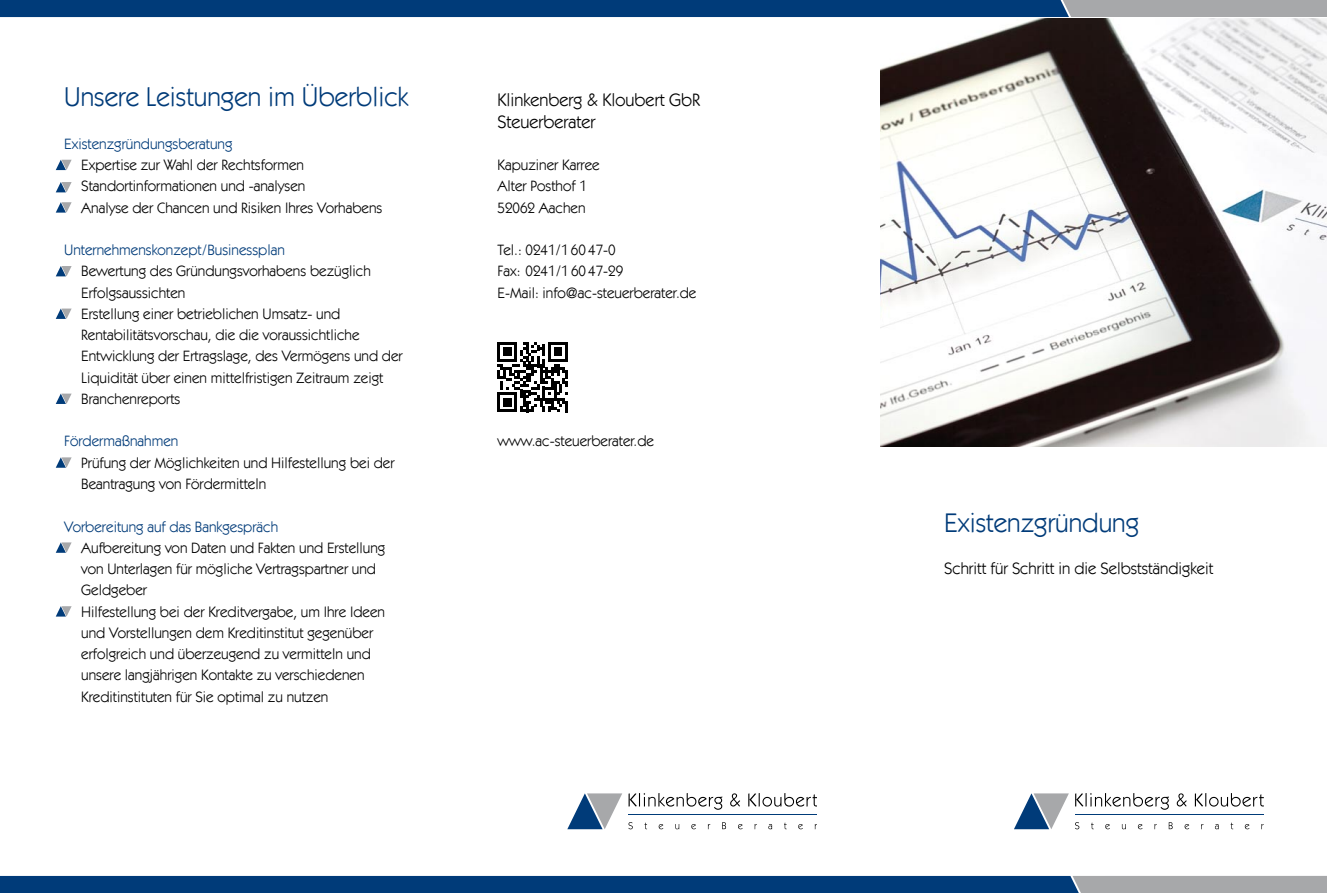
<style>
.page{position:relative;width:1327px;height:893px;background:#fff}
.page>*{position:absolute;margin:0;border:0;box-sizing:border-box;transform-origin:0 0}
.t1{font:27px "Itc Kabel";color:#003b79}
.t2{font:18px/21.3px "Itc Kabel";color:#000}
.t3{font:16.5px "Itc Kabel";color:#000}
.t4{font:15px/21.3px "Itc Kabel";color:#000}
.t5{font:15px "Itc Kabel";color:#003b79}
</style>
<div class="page">
<img style="left:880px;top:18px;width:447px;height:428px">
<svg style="left:56px;top:160px;width:16px;height:10px"></svg>
<svg style="left:56px;top:182px;width:16px;height:10px"></svg>
<svg style="left:56px;top:266px;width:16px;height:10px"></svg>
<svg style="left:60px;top:308px;width:12px;height:1px"></svg>
<svg style="left:56px;top:309px;width:16px;height:10px"></svg>
<svg style="left:60px;top:393px;width:12px;height:1px"></svg>
<svg style="left:56px;top:394px;width:16px;height:10px"></svg>
<svg style="left:56px;top:202px;width:16px;height:11px"></svg>
<svg style="left:56px;top:457px;width:16px;height:11px"></svg>
<svg style="left:56px;top:542px;width:16px;height:11px"></svg>
<svg style="left:56px;top:606px;width:16px;height:11px"></svg>
<hr style="left:1075px;top:814px;width:189px;height:1px;background:#003b79">
<svg style="left:1075px;top:793px;width:94px;height:17px"></svg>
<svg style="left:1176px;top:793px;width:10px;height:13px"></svg>
<svg style="left:1195px;top:793px;width:68px;height:14px"></svg>
<svg style="left:1075px;top:822px;width:4px;height:7px"></svg>
<svg style="left:1091px;top:822px;width:2px;height:7px"></svg>
<svg style="left:1105px;top:824px;width:5px;height:5px"></svg>
<svg style="left:1122px;top:824px;width:4px;height:5px"></svg>
<svg style="left:1138px;top:824px;width:4px;height:5px"></svg>
<svg style="left:1168px;top:822px;width:4px;height:7px"></svg>
<svg style="left:1184px;top:824px;width:5px;height:5px"></svg>
<svg style="left:1215px;top:824px;width:3px;height:5px"></svg>
<svg style="left:1244px;top:824px;width:5px;height:5px"></svg>
<svg style="left:1014px;top:793px;width:55px;height:36px"></svg>
<hr style="left:628px;top:814px;width:189px;height:1px;background:#003b79">
<svg style="left:628px;top:793px;width:94px;height:17px"></svg>
<svg style="left:730px;top:793px;width:10px;height:13px"></svg>
<svg style="left:748px;top:793px;width:69px;height:14px"></svg>
<svg style="left:628px;top:822px;width:5px;height:7px"></svg>
<svg style="left:658px;top:824px;width:5px;height:5px"></svg>
<svg style="left:675px;top:824px;width:4px;height:5px"></svg>
<svg style="left:691px;top:824px;width:5px;height:5px"></svg>
<svg style="left:722px;top:822px;width:4px;height:7px"></svg>
<svg style="left:738px;top:824px;width:4px;height:5px"></svg>
<svg style="left:768px;top:824px;width:4px;height:5px"></svg>
<svg style="left:784px;top:822px;width:2px;height:7px"></svg>
<svg style="left:798px;top:824px;width:5px;height:5px"></svg>
<svg style="left:568px;top:793px;width:54px;height:36px"></svg>
<svg style="left:497px;top:342px;width:71px;height:70px"></svg>
<svg style="left:0;top:876px;width:1327px;height:17px;background:#1f4f82"></svg>
<svg style="left:0;top:0;width:1327px;height:17px;background:#215082"></svg>
<h1 class="t1" style="left:64px;top:81px;width:346px">Unsere Leistungen im Überblick</h1>
<p class="t5" style="left:64px;top:135px;width:170px">Existenzgründungsberatung</p>
<p class="t4" style="left:81px;top:154px;width:303px">Expertise zur Wahl der Rechtsformen<br>Standortinformationen und -analysen<br>Analyse der Chancen und Risiken Ihres Vorhabens</p>
<p class="t5" style="left:64px;top:241px;width:222px">Unternehmenskonzept/Businessplan</p>
<p class="t4" style="left:81px;top:261px;width:323px">Bewertung des Gründungsvorhabens bezüglich Erfolgsaussichten<br>Erstellung einer betrieblichen Umsatz- und Rentabilitätsvorschau, die die voraussichtliche Entwicklung der Ertragslage, des Vermögens und der Liquidität über einen mittelfristigen Zeitraum zeigt Branchenreports</p>
<p class="t5" style="left:64px;top:433px;width:116px">Fördermaßnahmen</p>
<p class="t4" style="left:81px;top:452px;width:315px">Prüfung der Möglichkeiten und Hilfestellung bei der<br>Beantragung von Fördermitteln</p>
<p class="t5" style="left:64px;top:518px;width:216px">Vorbereitung auf das Bankgespräch</p>
<p class="t4" style="left:81px;top:537px;width:306px">Aufbereitung von Daten und Fakten und Erstellung von Unterlagen für mögliche Vertragspartner und Geldgeber<br>Hilfestellung bei der Kreditvergabe, um Ihre Ideen und Vorstellungen dem Kreditinstitut gegenüber erfolgreich und überzeugend zu vermitteln und unsere langjährigen Kontakte zu verschiedenen Kreditinstituten für Sie optimal zu nutzen</p>
<p class="t2" style="left:497px;top:90px;width:204px">Klinkenberg &amp; Kloubert GbR<br>Steuerberater</p>
<p class="t4" style="left:497px;top:154px;width:104px">Kapuziner Karree<br>Alter Posthof 1<br>52062 Aachen</p>
<p class="t4" style="left:497px;top:239px;width:200px">Tel.: 0241/1 60 47-0<br>Fax: 0241/1 60 47-29<br>E-Mail: info@ac-steuerberater.de</p>
<p class="t4" style="left:497px;top:431px;width:158px">www.ac-steuerberater.de</p>
<h1 class="t1" style="left:944px;top:507px;width:196px">Existenzgründung</h1>
<p class="t3" style="left:944px;top:559px;width:271px">Schritt für Schritt in die Selbstständigkeit</p>
</div>
